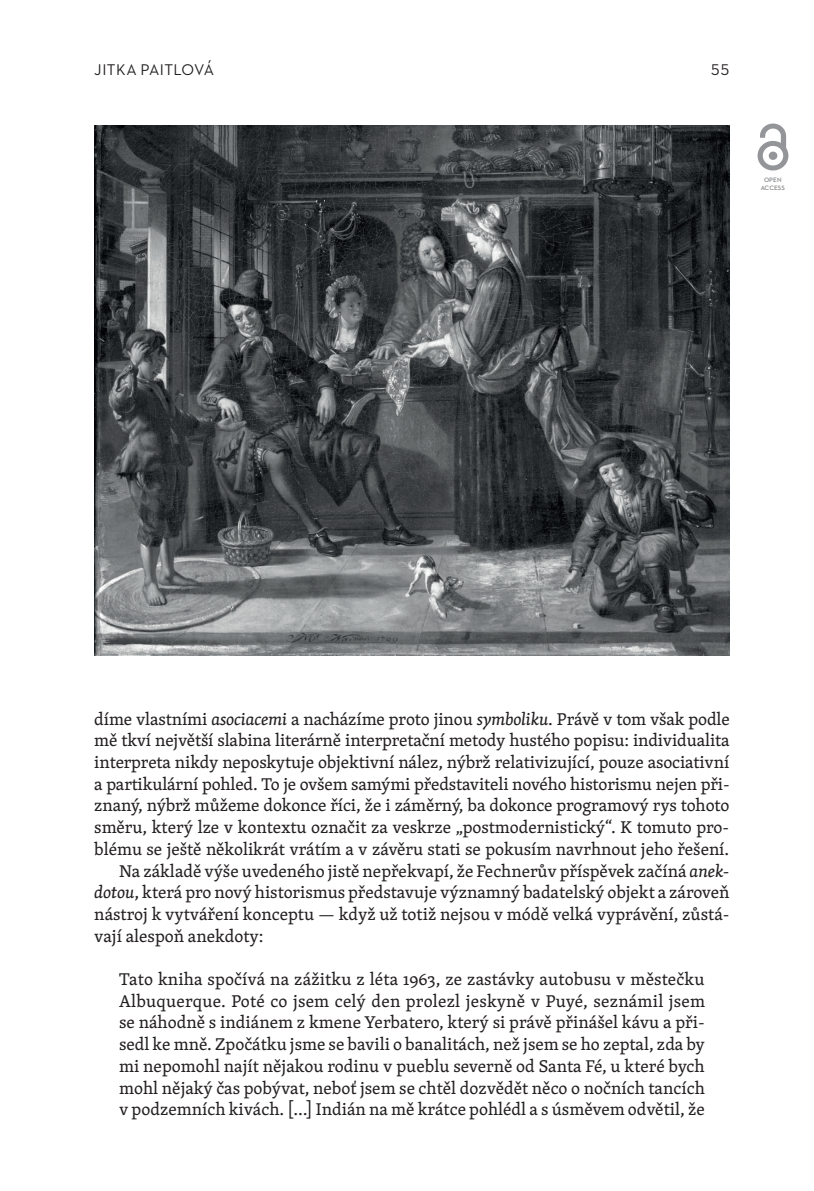
<style>
.page{position:relative;width:814px;height:1191px;background:#fff}
.page>*{position:absolute;margin:0;border:0;box-sizing:border-box;transform-origin:0 0}
.t1{font:17.5px/21.7px "Skolar PE";letter-spacing:-.005em;color:#231f20;text-align:justify}
.t2{font:15.75px "Neutraface 2 Text";color:#231f20}
.t3{font:600 6.48px/8.8px "Neutraface 2 Text";letter-spacing:.01em;color:#808285;text-align:center}
.s1{font-style:italic}
</style>
<div class="page">
<img style="left:757px;top:123px;width:31px;height:48px">
<img style="left:94px;top:126px;width:635px;height:529px">
<p class="t2" style="left:94px;top:60px;width:10px">JITKA</p>
<p class="t2" style="left:140px;top:60px;width:10px">PAITLOVÁ</p>
<p class="t2" style="left:711px;top:60px;width:20px">55</p>
<p class="t3" style="left:760px;top:175px;width:26px">OPEN<br>ACCESS</p>
<p class="t1" style="left:94px;top:707px;width:637px">díme vlastními <span class="s1">asociacemi</span> a nacházíme proto jinou <span class="s1">symboliku</span>. Právě v tom však podle</p>
<p class="t1" style="left:94px;top:729px;width:637px">mě tkví největší slabina literárně interpretační metody hustého popisu: individualita</p>
<p class="t1" style="left:94px;top:750px;width:636px">interpreta nikdy neposkytuje objektivní nález, nýbrž relativizující, pouze asociativní</p>
<p class="t1" style="left:94px;top:772px;width:637px">a partikulární pohled. To je ovšem samými představiteli nového historismu nejen při-</p>
<p class="t1" style="left:94px;top:794px;width:636px">znaný, nýbrž můžeme dokonce říci, že i záměrný, ba dokonce programový rys tohoto</p>
<p class="t1" style="left:94px;top:816px;width:636px">směru, který lze v kontextu označit za veskrze „postmodernistický“. K tomuto pro-</p>
<p class="t1" style="left:94px;top:837px;width:636px">blému se ještě několikrát vrátím a v závěru stati se pokusím navrhnout jeho řešení.</p>
<p class="t1" style="left:119px;top:859px;width:612px">Na základě výše uvedeného jistě nepřekvapí, že Fechnerův příspěvek začíná <span class="s1">anek-</span></p>
<p class="t1" style="left:94px;top:881px;width:636px"><span class="s1">dotou</span>, která pro nový historismus představuje významný badatelský objekt a zároveň</p>
<p class="t1" style="left:94px;top:902px;width:636px">nástroj k vytváření konceptu — když už totiž nejsou v módě velká vyprávění, zůstá-</p>
<p class="t1" style="left:94px;top:924px;width:171px">vají alespoň anekdoty:</p>
<p class="t1" style="left:119px;top:967px;width:587px">Tato kniha spočívá na zážitku z léta 1963, ze zastávky autobusu v městečku Albuquerque. Poté co jsem celý den prolezl jeskyně v Puyé, seznámil jsem se náhodně s indiánem z kmene Yerbatero, který si právě přinášel kávu a při&shy;sedl ke mně. Zpočátku jsme se bavili o banalitách, než jsem se ho zeptal, zda by mi nepomohl najít nějakou rodinu v pueblu severně od Santa Fé, u které bych mohl nějaký čas pobývat, neboť jsem se chtěl dozvědět něco o nočních tancích v podzemních kivách. […] Indián na mě krátce pohlédl a s úsměvem odvětil, že</p>
</div>
